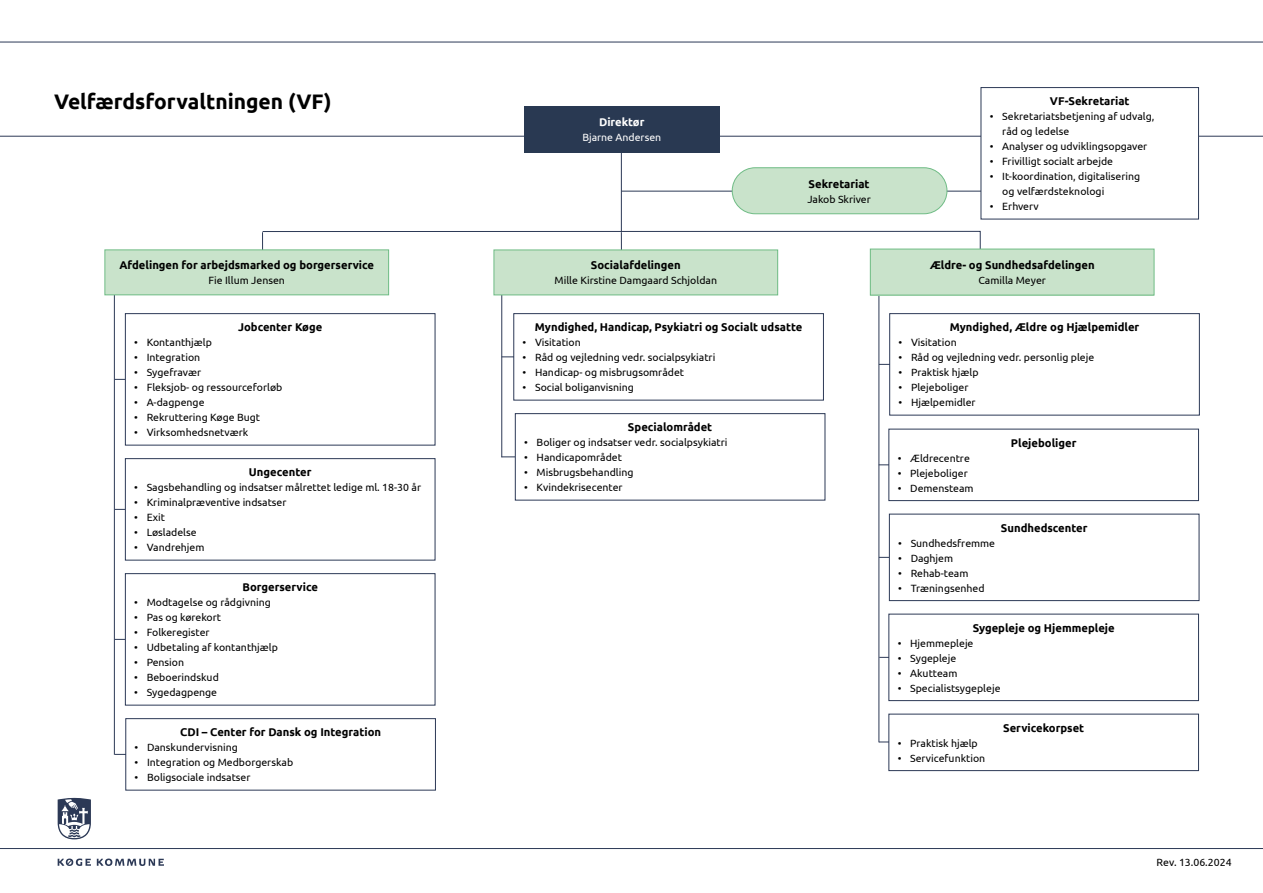
<style>
.page{position:relative;width:1263px;height:893px;background:#fff}
.page>*{position:absolute;margin:0;border:0;box-sizing:border-box;transform-origin:0 0}
.t1{font:700 21px "Ubuntu";color:#000}
.Underafdeling{font:700 11.25px "Ubuntu";color:#000}
.Afdeling{font:700 11.25px "Ubuntu";color:#000}
.Afdeling-2{font:700 11.25px "Ubuntu";color:#fff}
.Bullet{font:10.5px/15px "Ubuntu";color:#000}
.Ansat{font:10.5px "Ubuntu";color:#000}
.Chef{font:10.5px "Ubuntu";color:#000}
.Ansat-2{font:10.5px "Ubuntu";color:#fff}
</style>
<div class="page">
<hr style="left:621px;top:191px;width:395px;height:1px;background:#2c3956">
<hr style="left:115px;top:509px;width:42px;height:1px;background:#2c3956">
<hr style="left:115px;top:639px;width:42px;height:1px;background:#2c3956">
<hr style="left:115px;top:754px;width:42px;height:1px;background:#2c3956">
<hr style="left:879px;top:364px;width:41px;height:1px;background:#2c3956">
<hr style="left:502px;top:356px;width:43px;height:1px;background:#2c3956">
<hr style="left:501px;top:456px;width:44px;height:1px;background:#2c3956">
<hr style="left:879px;top:464px;width:42px;height:1px;background:#2c3956">
<hr style="left:879px;top:557px;width:42px;height:1px;background:#2c3956">
<hr style="left:879px;top:657px;width:41px;height:1px;background:#2c3956">
<hr style="left:879px;top:742px;width:42px;height:1px;background:#2c3956">
<hr style="left:878px;top:288px;width:1px;height:454px;background:#2c3956">
<hr style="left:501px;top:288px;width:1px;height:169px;background:#2c3956">
<hr style="left:621px;top:143px;width:1px;height:89px;background:#2c3956">
<svg style="left:262px;top:231px;width:719px;height:21px"></svg>
<hr style="left:115px;top:379px;width:42px;height:1px;background:#2c3956">
<hr style="left:114px;top:287px;width:1px;height:468px;background:#2c3956">
<div style="left:125px;top:314px;width:310px;height:131px;background:#fff"></div>
<div style="left:125px;top:313px;width:310px;height:132px;border:1px solid #2c3956"></div>
<hr style="left:621px;top:232px;width:1px;height:56px;background:#2c3956">
<div style="left:125px;top:459px;width:310px;height:101px;background:#fff"></div>
<div style="left:125px;top:458px;width:310px;height:102px;border:1px solid #2c3956"></div>
<div style="left:125px;top:574px;width:310px;height:131px;background:#fff"></div>
<div style="left:125px;top:573px;width:310px;height:132px;border:1px solid #2c3956"></div>
<div style="left:126px;top:719px;width:309px;height:71px;background:#fff"></div>
<div style="left:125px;top:718px;width:311px;height:72px;border:1px solid #2c3956"></div>
<div style="left:514px;top:314px;width:309px;height:86px;background:#fff"></div>
<div style="left:513px;top:313px;width:311px;height:87px;border:1px solid #2c3956"></div>
<div style="left:515px;top:414px;width:310px;height:86px;background:#fff"></div>
<div style="left:515px;top:413px;width:310px;height:87px;border:1px solid #2c3956"></div>
<div style="left:890px;top:314px;width:309px;height:101px;background:#fff"></div>
<div style="left:889px;top:313px;width:311px;height:102px;border:1px solid #2c3956"></div>
<div style="left:889px;top:429px;width:309px;height:72px;background:#fff"></div>
<div style="left:888px;top:429px;width:311px;height:72px;border:1px solid #2c3956"></div>
<div style="left:889px;top:614px;width:309px;height:87px;background:#fff"></div>
<div style="left:888px;top:614px;width:311px;height:87px;border:1px solid #2c3956"></div>
<div style="left:889px;top:714px;width:309px;height:57px;background:#fff"></div>
<div style="left:888px;top:714px;width:311px;height:57px;border:1px solid #2c3956"></div>
<div style="left:889px;top:514px;width:310px;height:87px;background:#fff"></div>
<div style="left:889px;top:514px;width:310px;height:87px;border:1px solid #2c3956"></div>
<hr style="left:0;top:136px;width:1263px;height:1px;background:#2c3956">
<div style="left:981px;top:88px;width:217px;height:131px;background:#fff"></div>
<div style="left:980px;top:87px;width:219px;height:132px;border:1px solid #2c3956"></div>
<div style="left:105px;top:250px;width:284px;height:45px;background:#c9e3cb"></div>
<div style="left:104px;top:249px;width:285px;height:46px;border:1px solid #6fbc85"></div>
<div style="left:494px;top:250px;width:284px;height:45px;background:#c9e3cb"></div>
<div style="left:494px;top:250px;width:284px;height:45px;border:1px solid #6fbc85"></div>
<div style="left:870px;top:249px;width:284px;height:46px;background:#c9e3cb"></div>
<div style="left:870px;top:249px;width:284px;height:46px;border:1px solid #6fbc85"></div>
<div style="left:524px;top:106px;width:195px;height:46px;background:#293952"></div>
<div style="left:732px;top:168px;width:215px;height:46px;background:#c9e3cb;border-radius:23px"></div>
<div style="left:732px;top:167px;width:215px;height:47px;border:1px solid #6fbc85;border-radius:23px"></div>
<hr style="left:0;top:42px;width:1263px;height:1px;background:#2c3956">
<hr style="left:0;top:848px;width:1263px;height:1px;background:#2c3956">
<svg style="left:97px;top:858px;width:67px;height:8px"></svg>
<svg style="left:58px;top:858px;width:33px;height:8px"></svg>
<svg style="left:58px;top:798px;width:33px;height:41px"></svg>
<h1 class="t1" style="left:54px;top:89px;width:279px">Velfærdsforvaltningen (VF)</h1>
<h2 class="Afdeling-2" style="left:599px;top:115px;width:47px">Direktør</h2>
<p class="Ansat-2" style="left:582px;top:131px;width:80px">Bjarne Andersen</p>
<h2 class="Afdeling" style="left:808px;top:177px;width:63px">Sekretariat</h2>
<p class="Ansat" style="left:807px;top:193px;width:65px">Jakob Skriver</p>
<h3 class="Underafdeling" style="left:1050px;top:94px;width:81px">VF-Sekretariat</h3>
<p class="Bullet" style="left:1002px;top:109px;width:154px;text-indent:-12px">• Sekretariatsbetjening af udvalg, råd og ledelse</p>
<p class="Bullet" style="left:990px;top:139px;width:159px">• Analyser og udviklingsopgaver</p>
<p class="Bullet" style="left:990px;top:154px;width:125px">• Frivilligt socialt arbejde</p>
<p class="Bullet" style="left:1002px;top:169px;width:140px;text-indent:-12px">• It-koordination, digitalisering og velfærdsteknologi</p>
<p class="Bullet" style="left:990px;top:199px;width:50px">• Erhverv</p>
<h2 class="Afdeling" style="left:119px;top:258px;width:256px">Afdelingen for arbejdsmarked og borgerservice</h2>
<p class="Chef" style="left:209px;top:274px;width:78px">Fie Illum Jensen</p>
<h2 class="Afdeling" style="left:591px;top:258px;width:91px">Socialafdelingen</h2>
<p class="Ansat" style="left:555px;top:274px;width:164px">Mille Kirstine Damgaard Schjoldan</p>
<h2 class="Afdeling" style="left:930px;top:258px;width:167px">Ældre- og Sundhedsafdelingen</h2>
<p class="Ansat" style="left:978px;top:274px;width:69px">Camilla Meyer</p>
<h3 class="Underafdeling" style="left:238px;top:320px;width:86px">Jobcenter Køge</h3>
<p class="Bullet" style="left:134px;top:335px;width:79px">• Kontanthjælp</p>
<p class="Bullet" style="left:134px;top:350px;width:67px">• Integration</p>
<p class="Bullet" style="left:134px;top:365px;width:68px">• Sygefravær</p>
<p class="Bullet" style="left:134px;top:380px;width:150px">• Fleksjob- og ressourceforløb</p>
<p class="Bullet" style="left:134px;top:395px;width:72px">• A-dagpenge</p>
<p class="Bullet" style="left:134px;top:410px;width:127px">• Rekruttering Køge Bugt</p>
<p class="Bullet" style="left:134px;top:425px;width:116px">• Virksomhedsnetværk</p>
<h3 class="Underafdeling" style="left:249px;top:465px;width:64px">Ungecenter</h3>
<p class="Bullet" style="left:134px;top:480px;width:288px">• Sagsbehandling og indsatser målrettet ledige ml. 18-30 år</p>
<p class="Bullet" style="left:134px;top:495px;width:154px">• Kriminalpræventive indsatser</p>
<p class="Bullet" style="left:134px;top:510px;width:32px">• Exit</p>
<p class="Bullet" style="left:134px;top:525px;width:64px">• Løsladelse</p>
<p class="Bullet" style="left:134px;top:540px;width:72px">• Vandrehjem</p>
<h3 class="Underafdeling" style="left:242px;top:580px;width:77px">Borgerservice</h3>
<p class="Bullet" style="left:134px;top:595px;width:138px">• Modtagelse og rådgivning</p>
<p class="Bullet" style="left:134px;top:610px;width:88px">• Pas og kørekort</p>
<p class="Bullet" style="left:134px;top:625px;width:77px">• Folkeregister</p>
<p class="Bullet" style="left:134px;top:640px;width:145px">• Udbetaling af kontanthjælp</p>
<p class="Bullet" style="left:134px;top:655px;width:51px">• Pension</p>
<p class="Bullet" style="left:134px;top:670px;width:86px">• Beboerindskud</p>
<p class="Bullet" style="left:134px;top:685px;width:84px">• Sygedagpenge</p>
<h3 class="Underafdeling" style="left:180px;top:725px;width:203px">CDI – Center for Dansk og Integration</h3>
<p class="Bullet" style="left:135px;top:740px;width:105px">• Danskundervisning</p>
<p class="Bullet" style="left:135px;top:755px;width:160px">• Integration og Medborgerskab</p>
<p class="Bullet" style="left:135px;top:770px;width:117px">• Boligsociale indsatser</p>
<h3 class="Underafdeling" style="left:535px;top:320px;width:269px">Myndighed, Handicap, Psykiatri og Socialt udsatte</h3>
<p class="Bullet" style="left:523px;top:335px;width:60px">• Visitation</p>
<p class="Bullet" style="left:523px;top:350px;width:194px">• Råd og vejledning vedr. socialpsykiatri</p>
<p class="Bullet" style="left:523px;top:365px;width:163px">• Handicap- og misbrugsområdet</p>
<p class="Bullet" style="left:523px;top:380px;width:113px">• Social boliganvisning</p>
<h3 class="Underafdeling" style="left:628px;top:420px;width:86px">Specialområdet</h3>
<p class="Bullet" style="left:524px;top:435px;width:205px">• Boliger og indsatser vedr. socialpsykiatri</p>
<p class="Bullet" style="left:524px;top:450px;width:99px">• Handicapområdet</p>
<p class="Bullet" style="left:524px;top:465px;width:111px">• Misbrugsbehandling</p>
<p class="Bullet" style="left:524px;top:480px;width:100px">• Kvindekrisecenter</p>
<h3 class="Underafdeling" style="left:950px;top:320px;width:191px">Myndighed, Ældre og Hjælpemidler</h3>
<p class="Bullet" style="left:898px;top:335px;width:60px">• Visitation</p>
<p class="Bullet" style="left:898px;top:350px;width:197px">• Råd og vejledning vedr. personlig pleje</p>
<p class="Bullet" style="left:898px;top:365px;width:82px">• Praktisk hjælp</p>
<p class="Bullet" style="left:898px;top:380px;width:71px">• Plejeboliger</p>
<p class="Bullet" style="left:898px;top:395px;width:79px">• Hjælpemidler</p>
<h3 class="Underafdeling" style="left:1011px;top:436px;width:67px">Plejeboliger</h3>
<p class="Bullet" style="left:898px;top:450px;width:74px">• Ældrecentre</p>
<p class="Bullet" style="left:898px;top:465px;width:71px">• Plejeboliger</p>
<p class="Bullet" style="left:898px;top:480px;width:77px">• Demensteam</p>
<h3 class="Underafdeling" style="left:1001px;top:521px;width:88px">Sundhedscenter</h3>
<p class="Bullet" style="left:898px;top:535px;width:98px">• Sundhedsfremme</p>
<p class="Bullet" style="left:898px;top:550px;width:56px">• Daghjem</p>
<p class="Bullet" style="left:898px;top:565px;width:72px">• Rehab-team</p>
<p class="Bullet" style="left:898px;top:580px;width:88px">• Træningsenhed</p>
<h3 class="Underafdeling" style="left:973px;top:621px;width:144px">Sygepleje og Hjemmepleje</h3>
<p class="Bullet" style="left:898px;top:635px;width:77px">• Hjemmepleje</p>
<p class="Bullet" style="left:898px;top:650px;width:60px">• Sygepleje</p>
<p class="Bullet" style="left:898px;top:665px;width:61px">• Akutteam</p>
<p class="Bullet" style="left:898px;top:680px;width:104px">• Specialistsygepleje</p>
<p class="Bullet" style="left:898px;top:735px;width:82px">• Praktisk hjælp</p>
<p class="Bullet" style="left:898px;top:750px;width:89px">• Servicefunktion</p>
<h3 class="Underafdeling" style="left:1003px;top:721px;width:83px">Servicekorpset</h3>
<p class="Bullet" style="left:1157px;top:854px;width:76px">Rev. 13.06.2024</p>
</div>
